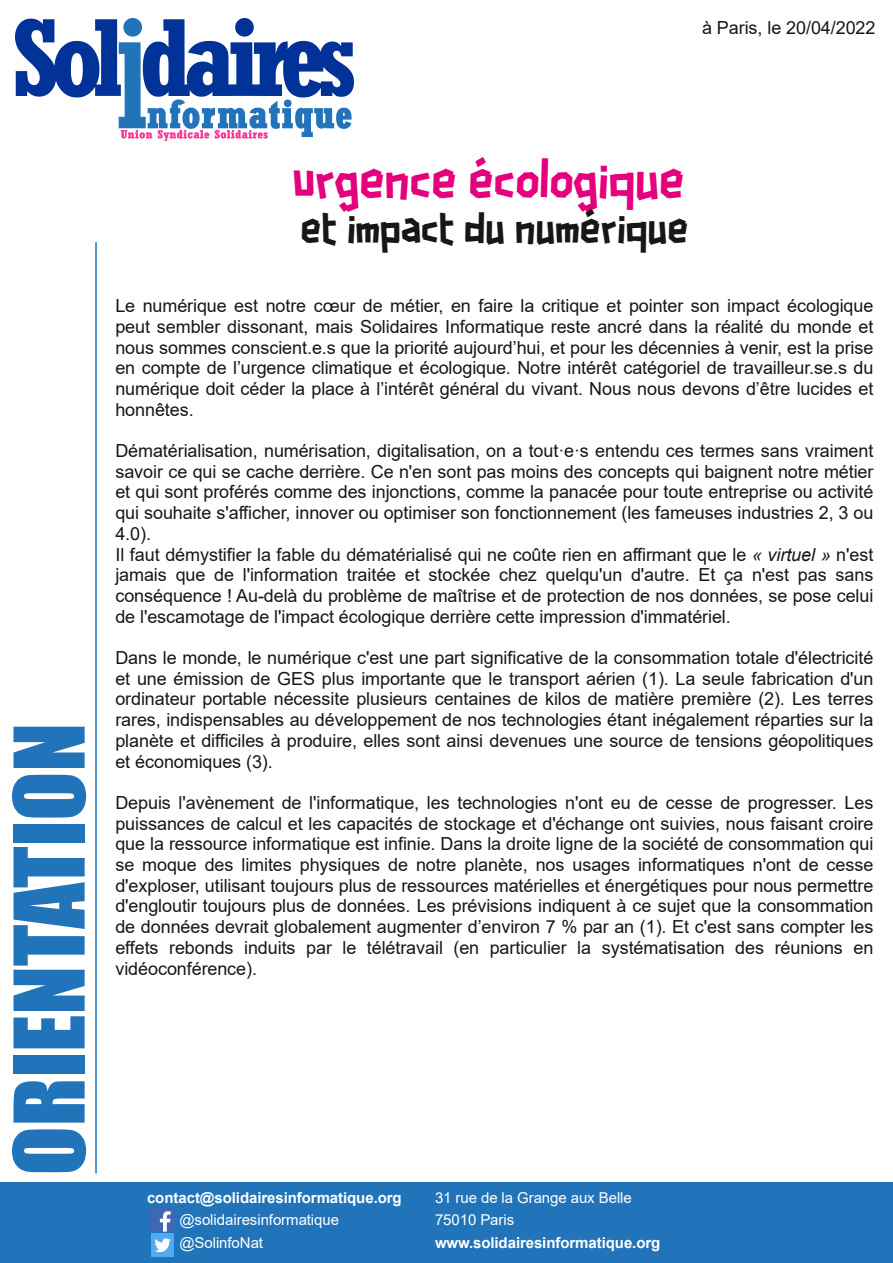
<style>
.page{position:relative;width:893px;height:1263px;background:#fff}
.page>*{position:absolute;margin:0;border:0;box-sizing:border-box;transform-origin:0 0}
.t1{font:90px "Impact";color:#2274ba}
.t2{font:43.5px "Scotchlidaires";color:#e5007d}
.t3{font:36px "Scotchlidaires";color:#181715}
.t4{font:18px/20.7px "Arial";letter-spacing:-.005em;color:#181715;text-align:justify}
.t5{font:15px/22.5px "Arial";letter-spacing:-.005em;color:#fff}
.t6{font:700 15px "Arial";letter-spacing:-.005em;color:#fff}
.s1{font-style:italic}
</style>
<div class="page">
<svg style="left:15px;top:18px;width:339px;height:123px"></svg>
<div style="left:0;top:1183px;width:893px;height:80px;background:#2274ba"></div>
<svg style="left:150px;top:1208px;width:24px;height:24px"></svg>
<div style="left:151px;top:1233px;width:23px;height:23px;background:#50abf1"></div>
<svg style="left:154px;top:1238px;width:17px;height:14px"></svg>
<hr style="left:95px;top:242px;width:2px;height:931px;background:#2274ba">
<p class="t4" style="left:702px;top:18px;width:175px">à Paris, le 20/04/2022</p>
<h1 class="t1" style="left:-6px;top:1175px;width:454px;rotate:-90deg">ORIENTATION</h1>
<h2 class="t2" style="left:292px;top:160px;width:393px">URGENCE ÉCOLOGIQUE</h2>
<h3 class="t3" style="left:301px;top:212px;width:389px">ET IMPACT DU NUMÉRIQUE</h3>
<p class="t4" style="left:115px;top:295px;width:759px">Le numérique est notre cœur de métier, en faire la critique et pointer son impact écologique peut sembler dissonant, mais Solidaires Informatique reste ancré dans la réalité du monde et nous sommes conscient.e.s que la priorité aujourd’hui, et pour les décennies à venir, est la prise en compte de l’urgence climatique et écologique. Notre intérêt catégoriel de travailleur.se.s du numérique doit céder la place à l’intérêt général du vivant. Nous nous devons d’être lucides et honnêtes.</p>
<p class="t4" style="left:115px;top:440px;width:760px;text-align:left">Dématérialisation, numérisation, digitalisation, on a toutꞏeꞏs entendu ces termes sans vraiment savoir ce qui se cache derrière. Ce n'en sont pas moins des concepts qui baignent notre métier et qui sont proférés comme des injonctions, comme la panacée pour toute entreprise ou activité qui souhaite s'afficher, innover ou optimiser son fonctionnement (les fameuses industries 2, 3 ou 4.0).<br>Il faut démystifier la fable du dématérialisé qui ne coûte rien en affirmant que le <span class="s1">« virtuel »</span> n'est jamais que de l'information traitée et stockée chez quelqu'un d'autre. Et ça n'est pas sans conséquence ! Au-delà du problème de maîtrise et de protection de nos données, se pose celui de l'escamotage de l'impact écologique derrière cette impression d'immatériel.</p>
<p class="t4" style="left:115px;top:647px;width:759px">Dans le monde, le numérique c'est une part significative de la consommation totale d'électricité et une émission de GES plus importante que le transport aérien (1). La seule fabrication d'un ordinateur portable nécessite plusieurs centaines de kilos de matière première (2). Les terres rares, indispensables au développement de nos technologies étant inégalement réparties sur la planète et difficiles à produire, elles sont ainsi devenues une source de tensions géopolitiques et économiques (3).</p>
<p class="t4" style="left:115px;top:792px;width:759px">Depuis l'avènement de l'informatique, les technologies n'ont eu de cesse de progresser. Les puissances de calcul et les capacités de stockage et d'échange ont suivies, nous faisant croire que la ressource informatique est infinie. Dans la droite ligne de la société de consommation qui se moque des limites physiques de notre planète, nos usages informatiques n'ont de cesse d'exploser, utilisant toujours plus de ressources matérielles et énergétiques pour nous permettre d'engloutir toujours plus de données. Les prévisions indiquent à ce sujet que la consommation de données devrait globalement augmenter d’environ 7 % par an (1). Et c'est sans compter les effets rebonds induits par le télétravail (en particulier la systématisation des réunions en vidéoconférence).</p>
<p class="t6" style="left:147px;top:1189px;width:256px">contact@solidairesinformatique.org</p>
<p class="t5" style="left:179px;top:1209px;width:161px">@solidairesinformatique @SolinfoNat</p>
<p class="t5" style="left:435px;top:1186px;width:198px">31 rue de la Grange aux Belle<br>75010 Paris</p>
<p class="t6" style="left:435px;top:1234px;width:227px">www.solidairesinformatique.org</p>
</div>
